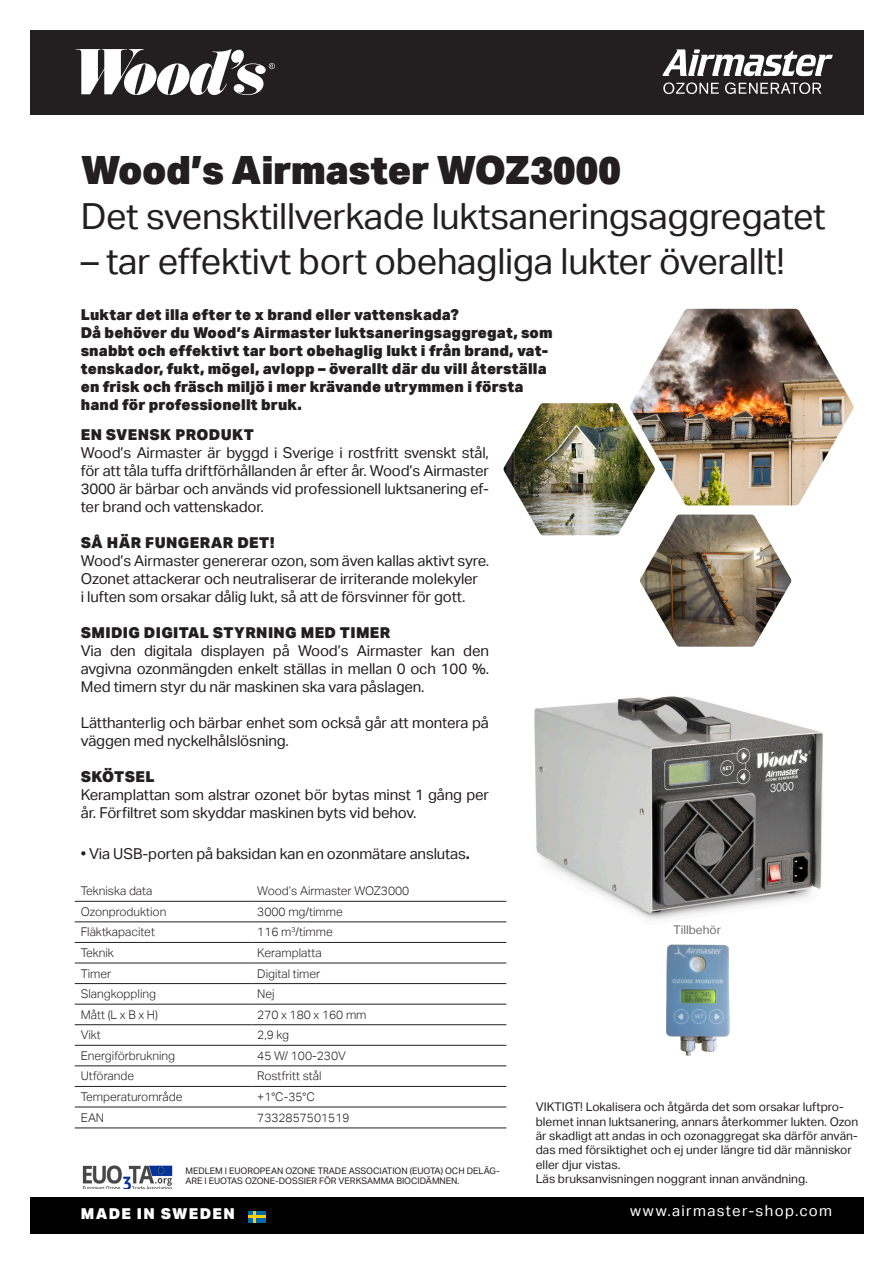
<style>
.page{position:relative;width:893px;height:1263px;background:#fff}
.page>*{position:absolute;margin:0;border:0;box-sizing:border-box;transform-origin:0 0}
.t1{font:900 39px "Aktiv Grotesk";letter-spacing:-.01em;color:#231f20}
.t2{font:36px "Aktiv Grotesk";letter-spacing:-.01em;color:#231f20}
.t3{font:15px/18px "Aktiv Grotesk";letter-spacing:-.01em;color:#231f20}
.t4{font:900 15px/18px "Aktiv Grotesk";letter-spacing:.01em;color:#231f20}
.t5{font:15px "Aktiv Grotesk";letter-spacing:.09em;color:#fff}
.t6{font:900 15px "Aktiv Grotesk";letter-spacing:.09em;color:#fff}
.t7{font:300 12px "Aktiv Grotesk";color:#231f20}
.t8{font:12px/14.4px "Aktiv Grotesk";color:#231f20}
.t9{font:12px "Aktiv Grotesk";color:#6c6d70}
.t10{font:9px/10.8px "Aktiv Grotesk";color:#231f20}
.s1{font-family:"Akzidenz Grotesk";font-weight:900}
</style>
<div class="page">
<div style="left:30px;top:1197px;width:833px;height:36px;background:#000"></div>
<hr style="left:75px;top:901px;width:176px;height:1px;background:#231f20">
<hr style="left:251px;top:901px;width:255px;height:1px;background:#231f20">
<hr style="left:75px;top:922px;width:176px;height:1px;background:#231f20">
<hr style="left:251px;top:922px;width:255px;height:1px;background:#231f20">
<hr style="left:75px;top:942px;width:176px;height:1px;background:#231f20">
<hr style="left:251px;top:942px;width:255px;height:1px;background:#231f20">
<hr style="left:75px;top:963px;width:176px;height:1px;background:#231f20">
<hr style="left:251px;top:963px;width:255px;height:1px;background:#231f20">
<hr style="left:75px;top:983px;width:176px;height:1px;background:#231f20">
<hr style="left:251px;top:983px;width:255px;height:1px;background:#231f20">
<hr style="left:75px;top:1004px;width:176px;height:1px;background:#231f20">
<hr style="left:251px;top:1004px;width:255px;height:1px;background:#231f20">
<hr style="left:75px;top:1024px;width:176px;height:1px;background:#231f20">
<hr style="left:251px;top:1024px;width:255px;height:1px;background:#231f20">
<hr style="left:75px;top:1045px;width:176px;height:1px;background:#231f20">
<hr style="left:251px;top:1045px;width:255px;height:1px;background:#231f20">
<hr style="left:75px;top:1065px;width:176px;height:1px;background:#231f20">
<hr style="left:251px;top:1065px;width:255px;height:1px;background:#231f20">
<hr style="left:75px;top:1086px;width:176px;height:1px;background:#231f20">
<hr style="left:251px;top:1086px;width:255px;height:1px;background:#231f20">
<hr style="left:75px;top:1107px;width:176px;height:1px;background:#231f20">
<hr style="left:251px;top:1107px;width:255px;height:1px;background:#231f20">
<hr style="left:75px;top:1128px;width:176px;height:1px;background:#231f20">
<hr style="left:251px;top:1128px;width:255px;height:1px;background:#231f20">
<div style="left:30px;top:30px;width:833px;height:85px;background:#231f20"></div>
<svg style="left:75px;top:49px;width:200px;height:46px"></svg>
<svg style="left:248px;top:1211px;width:18px;height:11px"></svg>
<svg style="left:663px;top:49px;width:170px;height:27px"></svg>
<svg style="left:663px;top:82px;width:158px;height:12px"></svg>
<img style="left:503px;top:403px;width:132px;height:132px">
<img style="left:640px;top:514px;width:151px;height:133px">
<img style="left:630px;top:309px;width:224px;height:196px">
<img style="left:534px;top:696px;width:289px;height:224px">
<img style="left:82px;top:1165px;width:91px;height:23px">
<img style="left:666px;top:944px;width:64px;height:112px">
<p class="t1" style="left:81px;top:145px;width:542px">Wood’s Airmaster WOZ3000</p>
<p class="t2" style="left:81px;top:196px;width:746px">Det svensktillverkade luktsaneringsaggregatet</p>
<p class="t2" style="left:81px;top:241px;width:705px">– tar effektivt bort obehagliga lukter överallt!</p>
<p class="t4" style="left:81px;top:305px;width:380px">Luktar det illa efter te x brand eller vattenskada?</p>
<p class="t4" style="left:81px;top:323px;width:473px">Då behöver du Wood’s Airmaster luktsaneringsaggregat, som snabbt och effektivt tar bort obehaglig lukt i från brand, vat&shy;tenskador, fukt, mögel, avlopp – överallt där du vill återställa en frisk och fräsch miljö i mer krävande utrymmen i första hand för professionellt bruk.</p>
<p class="t4" style="left:81px;top:425px;width:175px">EN SVENSK PRODUKT</p>
<p class="t3" style="left:81px;top:444px;width:410px;text-align:justify">Wood’s Airmaster är byggd i Sverige i rostfritt svenskt stål, för att tåla tuffa driftförhållanden år efter år. Wood’s Airmaster 3000 är bärbar och används vid professionell luktsanering ef&shy;ter brand och vattenskador.</p>
<p class="t4" style="left:81px;top:533px;width:196px">SÅ HÄR FUNGERAR DET!</p>
<p class="t3" style="left:81px;top:552px;width:410px">Wood’s Airmaster genererar ozon, som även kallas aktivt syre.<br>Ozonet attackerar och neutraliserar de irriterande molekyler</p>
<p class="t3" style="left:81px;top:588px;width:386px">i luften som orsakar dålig lukt, så att de försvinner för gott.</p>
<p class="t4" style="left:81px;top:623px;width:311px">SMIDIG DIGITAL STYRNING MED TIMER</p>
<p class="t3" style="left:81px;top:642px;width:410px;text-align:justify">Via den digitala displayen på Wood’s Airmaster kan den avgivna ozonmängden enkelt ställas in mellan 0 och 100 %.<br>Med timern styr du när maskinen ska vara påslagen.</p>
<p class="t3" style="left:81px;top:714px;width:410px">Lätthanterlig och bärbar enhet som också går att montera på väggen med nyckelhålslösning.</p>
<p class="t4" style="left:81px;top:767px;width:75px">SKÖTSEL</p>
<p class="t3" style="left:81px;top:786px;width:410px">Keramplattan som alstrar ozonet bör bytas minst 1 gång per år. Förfiltret som skyddar maskinen byts vid behov.</p>
<p class="t3" style="left:81px;top:844px;width:391px">• Via USB-porten på baksidan kan en ozonmätare anslutas<span class="s1">.</span></p>
<p class="t7" style="left:81px;top:884px;width:73px">Tekniska data</p>
<p class="t7" style="left:257px;top:884px;width:154px">Wood’s Airmaster WOZ3000</p>
<p class="t7" style="left:81px;top:905px;width:87px">Ozonproduktion</p>
<p class="t7" style="left:257px;top:905px;width:87px">3000 mg/timme</p>
<p class="t7" style="left:81px;top:925px;width:76px">Fläktkapacitet</p>
<p class="t7" style="left:257px;top:925px;width:77px">116 m<sup>3</sup>/timme</p>
<p class="t7" style="left:81px;top:946px;width:35px">Teknik</p>
<p class="t7" style="left:257px;top:946px;width:66px">Keramplatta</p>
<p class="t7" style="left:81px;top:966px;width:32px">Timer</p>
<p class="t7" style="left:257px;top:966px;width:65px">Digital timer</p>
<p class="t7" style="left:81px;top:987px;width:77px">Slangkoppling</p>
<p class="t7" style="left:257px;top:987px;width:19px">Nej</p>
<p class="t7" style="left:81px;top:1007px;width:79px">Mått (L x B x H)</p>
<p class="t7" style="left:257px;top:1007px;width:111px">270 x 180 x 160 mm</p>
<p class="t7" style="left:81px;top:1028px;width:22px">Vikt</p>
<p class="t7" style="left:257px;top:1028px;width:33px">2,9 kg</p>
<p class="t7" style="left:81px;top:1049px;width:96px">Energiförbrukning</p>
<p class="t7" style="left:257px;top:1049px;width:90px">45 W/ 100-230V</p>
<p class="t7" style="left:81px;top:1069px;width:55px">Utförande</p>
<p class="t7" style="left:257px;top:1069px;width:66px">Rostfritt stål</p>
<p class="t7" style="left:81px;top:1090px;width:103px">Temperaturområde</p>
<p class="t7" style="left:257px;top:1090px;width:59px">+1°C-35°C</p>
<p class="t7" style="left:81px;top:1110px;width:25px">EAN</p>
<p class="t7" style="left:257px;top:1110px;width:94px">7332857501519</p>
<p class="t10" style="left:185px;top:1165px;width:316px">MEDLEM I EUOROPEAN OZONE TRADE ASSOCIATION (EUOTA) OCH DELÄG-<br>ARE I EUOTAS OZONE-DOSSIER FÖR VERKSAMMA BIOCIDÄMNEN.</p>
<p class="t9" style="left:673px;top:923px;width:49px">Tillbehör</p>
<p class="t8" style="left:536px;top:1100px;width:324px">VIKTIGT! Lokalisera och åtgärda det som orsakar luftpro&shy;blemet innan luktsanering, annars återkommer lukten. Ozon är skadligt att andas in och ozonaggregat ska därför använ&shy;das med försiktighet och ej under längre tid där människor eller djur vistas.</p>
<p class="t8" style="left:536px;top:1172px;width:273px">Läs bruksanvisningen noggrant innan användning.</p>
<p class="t6" style="left:81px;top:1204px;width:155px">MADE IN SWEDEN</p>
<p class="t5" style="left:630px;top:1202px;width:204px">www.airmaster-shop.com</p>
</div>
